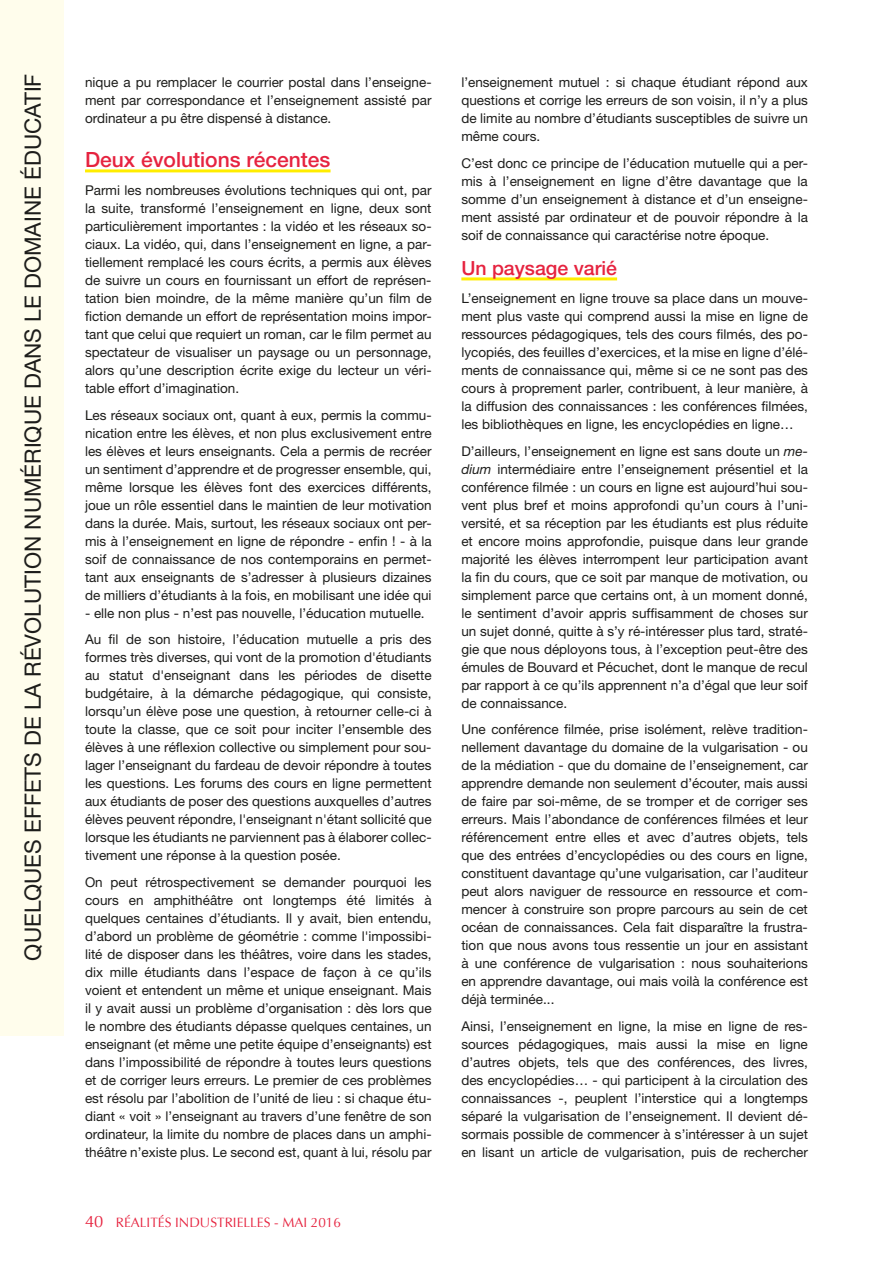
<style>
.page{position:relative;width:893px;height:1263px;background:#fff}
.page>*{position:absolute;margin:0;border:0;box-sizing:border-box;transform-origin:0 0}
.t1{font:22.5px "Helvetica Neue";color:#1d1d1b}
.t2{font:500 21px "Helvetica Neue";color:#e6233f}
.t3{font:500 19.5px "Helvetica Neue";color:#e6233f}
.t4{font:13.5px/18px "Helvetica Neue";color:#1d1d1b;text-align:justify}
.t5{font:13.5px "Optima";color:#e6233f}
.s1{font-size:16.5px}
.s2{font-style:italic}
</style>
<div class="page">
<hr style="left:85px;top:169px;width:246px;height:3px;background:#ffed00">
<hr style="left:461px;top:277px;width:156px;height:3px;background:#ffed00">
<div style="left:0;top:0;width:64px;height:1035px;background:#fffdec"></div>
<h1 class="t1" style="left:19px;top:960px;width:888px;rotate:-90deg">QUELQUES EFFETS DE LA RÉVOLUTION NUMÉRIQUE DANS LE DOMAINE ÉDUCATIF</h1>
<p class="t4" style="left:85px;top:73px;width:348px">nique a pu remplacer le courrier postal dans l’enseigne&shy;ment par correspondance et l’enseignement assisté par ordinateur a pu être dispensé à distance.</p>
<h2 class="t2" style="left:85px;top:147px;width:247px">Deux évolutions récentes</h2>
<p class="t4" style="left:85px;top:181px;width:348px">Parmi les nombreuses évolutions techniques qui ont, par la suite, transformé l’enseignement en ligne, deux sont particulièrement importantes : la vidéo et les réseaux so&shy;ciaux. La vidéo, qui, dans l’enseignement en ligne, a par&shy;tiellement remplacé les cours écrits, a permis aux élèves de suivre un cours en fournissant un effort de représen&shy;tation bien moindre, de la même manière qu’un film de fiction demande un effort de représentation moins impor&shy;tant que celui que requiert un roman, car le film permet au spectateur de visualiser un paysage ou un personnage, alors qu’une description écrite exige du lecteur un véri&shy;table effort d’imagination.</p>
<p class="t4" style="left:85px;top:406px;width:348px">Les réseaux sociaux ont, quant à eux, permis la commu&shy;nication entre les élèves, et non plus exclusivement entre les élèves et leurs enseignants. Cela a permis de recréer un sentiment d’apprendre et de progresser ensemble, qui, même lorsque les élèves font des exercices différents, joue un rôle essentiel dans le maintien de leur motivation dans la durée. Mais, surtout, les réseaux sociaux ont per&shy;mis à l’enseignement en ligne de répondre - enfin ! - à la soif de connaissance de nos contemporains en permet&shy;tant aux enseignants de s’adresser à plusieurs dizaines de milliers d’étudiants à la fois, en mobilisant une idée qui</p>
<p class="t4" style="left:85px;top:599px;width:348px;line-height:26.5px">- elle non plus - n’est pas nouvelle, l’éducation mutuelle.<br>Au fil de son histoire, l’éducation mutuelle a pris des</p>
<p class="t4" style="left:85px;top:648px;width:348px">formes très diverses, qui vont de la promotion d'étudiants au statut d'enseignant dans les périodes de disette budgétaire, à la démarche pédagogique, qui consiste, lorsqu’un élève pose une question, à retourner celle-ci à toute la classe, que ce soit pour inciter l’ensemble des élèves à une réflexion collective ou simplement pour sou&shy;lager l’enseignant du fardeau de devoir répondre à toutes les questions. Les forums des cours en ligne permettent aux étudiants de poser des questions auxquelles d’autres élèves peuvent répondre, l'enseignant n'étant sollicité que lorsque les étudiants ne parviennent pas à élaborer collec&shy;tivement une réponse à la question posée.</p>
<p class="t4" style="left:85px;top:873px;width:348px">On peut rétrospectivement se demander pourquoi les cours en amphithéâtre ont longtemps été limités à quelques centaines d’étudiants. Il y avait, bien entendu, d’abord un problème de géométrie : comme l'impossibi&shy;lité de disposer dans les théâtres, voire dans les stades, dix mille étudiants dans l’espace de façon à ce qu’ils voient et entendent un même et unique enseignant. Mais il y avait aussi un problème d’organisation : dès lors que le nombre des étudiants dépasse quelques centaines, un enseignant (et même une petite équipe d’enseignants) est dans l’impossibilité de répondre à toutes leurs questions et de corriger leurs erreurs. Le premier de ces problèmes est résolu par l’abolition de l’unité de lieu : si chaque étu&shy;diant « voit » l’enseignant au travers d’une fenêtre de son ordinateur, la limite du nombre de places dans un amphi&shy;théâtre n’existe plus. Le second est, quant à lui, résolu par</p>
<p class="t5" style="left:85px;top:1215px;width:257px"><span class="s1">40</span> RÉALITÉS INDUSTRIELLES - MAI 2016</p>
<p class="t4" style="left:461px;top:73px;width:348px">l’enseignement mutuel : si chaque étudiant répond aux questions et corrige les erreurs de son voisin, il n’y a plus de limite au nombre d’étudiants susceptibles de suivre un même cours.</p>
<p class="t4" style="left:461px;top:154px;width:348px">C’est donc ce principe de l’éducation mutuelle qui a per&shy;mis à l’enseignement en ligne d’être davantage que la somme d’un enseignement à distance et d’un enseigne&shy;ment assisté par ordinateur et de pouvoir répondre à la soif de connaissance qui caractérise notre époque.</p>
<h3 class="t3" style="left:461px;top:256px;width:157px">Un paysage varié</h3>
<p class="t4" style="left:461px;top:289px;width:348px">L’enseignement en ligne trouve sa place dans un mouve&shy;ment plus vaste qui comprend aussi la mise en ligne de ressources pédagogiques, tels des cours filmés, des po&shy;lycopiés, des feuilles d’exercices, et la mise en ligne d’élé&shy;ments de connaissance qui, même si ce ne sont pas des cours à proprement parler, contribuent, à leur manière, à la diffusion des connaissances : les conférences filmées, les bibliothèques en ligne, les encyclopédies en ligne…</p>
<p class="t4" style="left:461px;top:442px;width:348px">D’ailleurs, l’enseignement en ligne est sans doute un <span class="s2">me&shy;dium</span> intermédiaire entre l’enseignement présentiel et la conférence filmée : un cours en ligne est aujourd’hui sou&shy;vent plus bref et moins approfondi qu’un cours à l’uni&shy;versité, et sa réception par les étudiants est plus réduite et encore moins approfondie, puisque dans leur grande majorité les élèves interrompent leur participation avant la fin du cours, que ce soit par manque de motivation, ou simplement parce que certains ont, à un moment donné, le sentiment d’avoir appris suffisamment de choses sur un sujet donné, quitte à s’y ré-intéresser plus tard, straté&shy;gie que nous déployons tous, à l’exception peut-être des émules de Bouvard et Pécuchet, dont le manque de recul par rapport à ce qu’ils apprennent n’a d’égal que leur soif de connaissance.</p>
<p class="t4" style="left:461px;top:720px;width:348px">Une conférence filmée, prise isolément, relève tradition&shy;nellement davantage du domaine de la vulgarisation - ou de la médiation - que du domaine de l’enseignement, car apprendre demande non seulement d’écouter, mais aussi de faire par soi-même, de se tromper et de corriger ses erreurs. Mais l’abondance de conférences filmées et leur référencement entre elles et avec d’autres objets, tels que des entrées d’encyclopédies ou des cours en ligne, constituent davantage qu’une vulgarisation, car l’auditeur peut alors naviguer de ressource en ressource et com&shy;mencer à construire son propre parcours au sein de cet océan de connaissances. Cela fait disparaître la frustra&shy;tion que nous avons tous ressentie un jour en assistant à une conférence de vulgarisation : nous souhaiterions en apprendre davantage, oui mais voilà la conférence est déjà terminée...</p>
<p class="t4" style="left:461px;top:1017px;width:348px">Ainsi, l’enseignement en ligne, la mise en ligne de res&shy;sources pédagogiques, mais aussi la mise en ligne d’autres objets, tels que des conférences, des livres, des encyclopédies… - qui participent à la circulation des connaissances -, peuplent l’interstice qui a longtemps séparé la vulgarisation de l’enseignement. Il devient dé&shy;sormais possible de commencer à s’intéresser à un sujet en lisant un article de vulgarisation, puis de rechercher</p>
</div>
